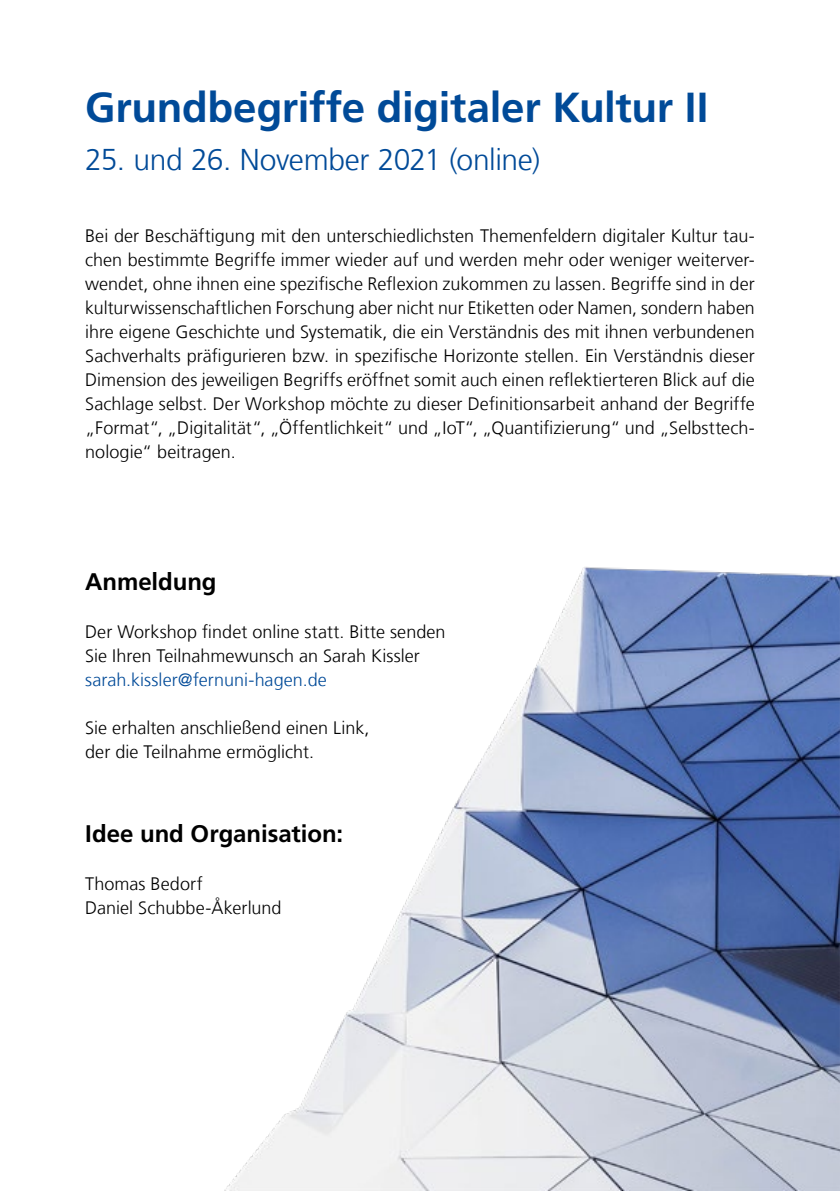
<style>
.page{position:relative;width:840px;height:1191px;background:#fff}
.page>*{position:absolute;margin:0;border:0;box-sizing:border-box;transform-origin:0 0}
.Headline{font:700 42px "Frutiger LT Com";letter-spacing:-.01em;color:#004a98}
.Headline-2{font:300 30px "Frutiger LT Com";letter-spacing:-.015em;color:#004a98}
.Fließtext{font:700 24px "Frutiger LT Com";letter-spacing:-.005em;color:#000}
.Fließtext-2{font:300 18px/24px "Frutiger LT Com";letter-spacing:.005em;color:#000;text-align:justify}
.Fließtext-3{font:300 18px "Frutiger LT Com";letter-spacing:.005em;color:#004a98}
</style>
<div class="page">
<img style="left:224px;top:567px;width:615px;height:624px">
<p class="Headline" style="left:85px;top:82px;width:624px">Grundbegriffe digitaler Kultur II</p>
<p class="Headline-2" style="left:85px;top:142px;width:456px">25. und 26. November 2021 (online)</p>
<p class="Fließtext-2" style="left:85px;top:223px;width:671px">Bei der Beschäftigung mit den unterschiedlichsten Themenfeldern digitaler Kultur tau&shy;chen bestimmte Begriffe immer wieder auf und werden mehr oder weniger weiterver&shy;wendet, ohne ihnen eine spezifische Reflexion zukommen zu lassen. Begriffe sind in der kulturwissenschaftlichen Forschung aber nicht nur Etiketten oder Namen, sondern haben ihre eigene Geschichte und Systematik, die ein Verständnis des mit ihnen verbundenen Sachverhalts präfigurieren bzw. in spezifische Horizonte stellen. Ein Verständnis dieser Dimension des jeweiligen Begriffs eröffnet somit auch einen reflektierteren Blick auf die Sachlage selbst. Der Workshop möchte zu dieser Definitionsarbeit anhand der Begriffe „Format“, „Digitalität“, „Öffentlichkeit“ und „IoT“, „Quantifizierung“ und „Selbsttech&shy;nologie“ beitragen.</p>
<p class="Fließtext" style="left:85px;top:567px;width:133px">Anmeldung</p>
<p class="Fließtext-2" style="left:85px;top:619px;width:362px">Der Workshop findet online statt. Bitte senden</p>
<p class="Fließtext-2" style="left:85px;top:643px;width:336px">Sie Ihren Teilnahmewunsch an Sarah Kissler</p>
<p class="Fließtext-3" style="left:85px;top:669px;width:243px">sarah.kissler@fernuni-hagen.de</p>
<p class="Fließtext-2" style="left:85px;top:715px;width:286px">Sie erhalten anschließend einen Link,</p>
<p class="Fließtext-2" style="left:85px;top:739px;width:230px">der die Teilnahme ermöglicht.</p>
<p class="Fließtext" style="left:85px;top:819px;width:259px">Idee und Organisation:</p>
<p class="Fließtext-2" style="left:85px;top:871px;width:119px">Thomas Bedorf</p>
<p class="Fließtext-2" style="left:85px;top:895px;width:198px">Daniel Schubbe-Åkerlund</p>
</div>
